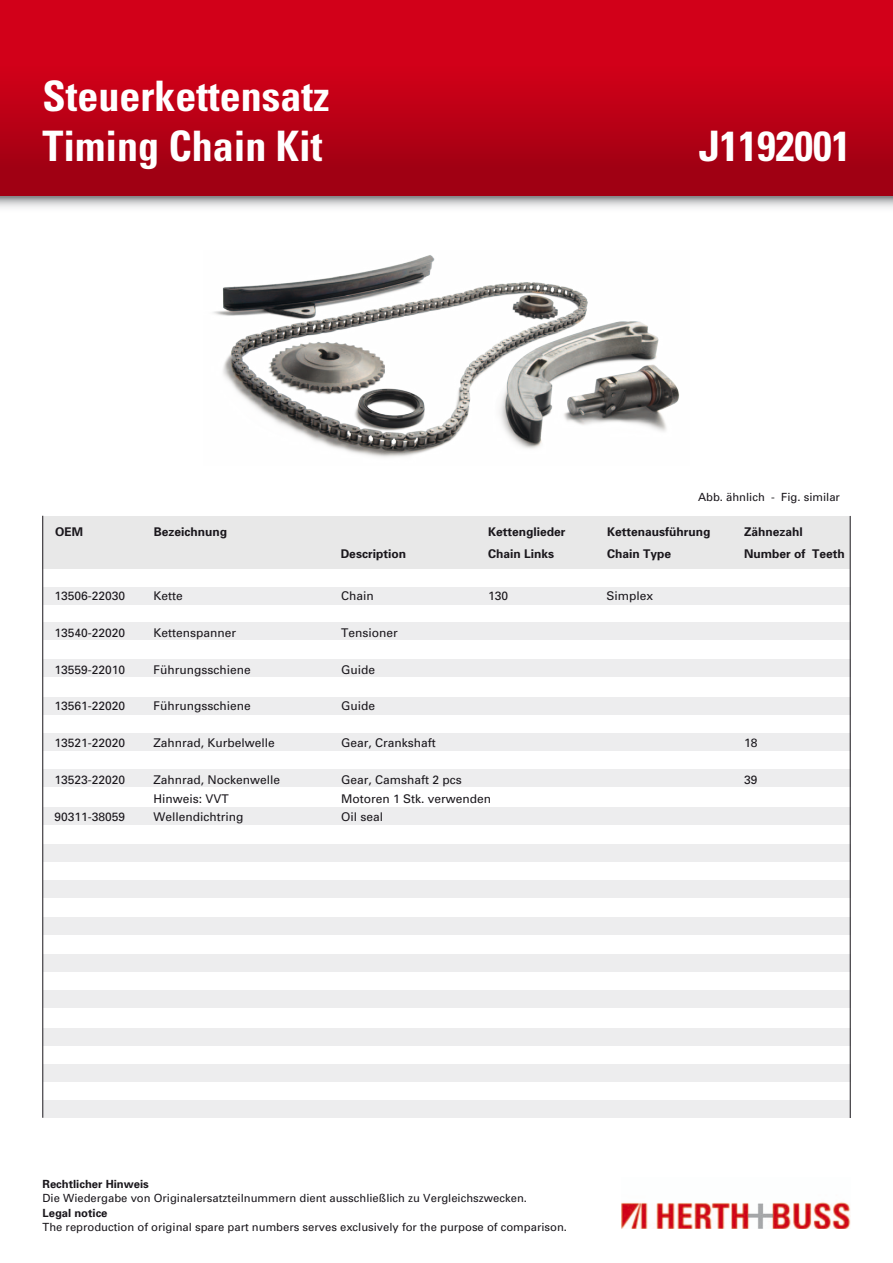
<style>
.page{position:relative;width:893px;height:1263px;background:#fff}
.page>*{position:absolute;margin:0;border:0;box-sizing:border-box;transform-origin:0 0}
.t1{font:700 condensed 42px/50.4px "Univers";color:#fff}
.t2{font:12px "Univers";color:#1a171c}
.t3{font:700 12px "Univers";color:#1a171c}
.t4{font:11.25px "Univers";color:#1a171c}
.t5{font:700 11.25px "Univers";color:#1a171c}
</style>
<div class="page">
<div style="left:0;top:0;width:893px;height:197px;background:linear-gradient(to bottom,#df001a,#9e0012)"></div>
<svg style="left:0;top:197px;width:893px;height:11px"></svg>
<div style="left:43px;top:516px;width:807px;height:53px;background:#e8e8e8"></div>
<img style="left:621px;top:1202px;width:229px;height:27px">
<img style="left:213px;top:255px;width:467px;height:203px">
<div style="left:43px;top:588px;width:807px;height:17px;background:#ededee"></div>
<div style="left:43px;top:623px;width:807px;height:17px;background:#ededee"></div>
<div style="left:43px;top:659px;width:807px;height:17px;background:#ededee"></div>
<div style="left:43px;top:697px;width:807px;height:17px;background:#ededee"></div>
<div style="left:43px;top:733px;width:807px;height:17px;background:#ededee"></div>
<div style="left:43px;top:769px;width:807px;height:17px;background:#ededee"></div>
<div style="left:43px;top:807px;width:807px;height:17px;background:#ededee"></div>
<div style="left:43px;top:845px;width:807px;height:17px;background:#ededee"></div>
<div style="left:43px;top:881px;width:807px;height:17px;background:#ededee"></div>
<div style="left:43px;top:917px;width:807px;height:17px;background:#ededee"></div>
<div style="left:43px;top:955px;width:807px;height:17px;background:#ededee"></div>
<div style="left:43px;top:991px;width:807px;height:17px;background:#ededee"></div>
<div style="left:43px;top:1028px;width:807px;height:17px;background:#ededee"></div>
<div style="left:43px;top:1065px;width:807px;height:17px;background:#ededee"></div>
<div style="left:43px;top:1101px;width:807px;height:17px;background:#ededee"></div>
<hr style="left:42px;top:516px;width:1px;height:602px;background:#1a171c">
<hr style="left:850px;top:516px;width:1px;height:602px;background:#1a171c">
<h1 class="t1" style="left:43px;top:70px;width:289px">Steuerkettensatz<br>Timing Chain Kit</h1>
<h1 class="t1" style="left:699px;top:120px;width:153px">J1192001</h1>
<p class="t4" style="left:698px;top:490px;width:143px">Abb. ähnlich - Fig. similar</p>
<p class="t3" style="left:55px;top:524px;width:29px">OEM</p>
<p class="t3" style="left:154px;top:524px;width:75px">Bezeichnung</p>
<p class="t3" style="left:488px;top:524px;width:79px">Kettenglieder</p>
<p class="t3" style="left:607px;top:524px;width:105px">Kettenausführung</p>
<p class="t3" style="left:744px;top:524px;width:60px">Zähnezahl</p>
<p class="t3" style="left:341px;top:546px;width:67px">Description</p>
<p class="t3" style="left:488px;top:546px;width:68px">Chain Links</p>
<p class="t3" style="left:607px;top:546px;width:66px">Chain Type</p>
<p class="t3" style="left:744px;top:546px;width:102px">Number of Teeth</p>
<p class="t2" style="left:55px;top:588px;width:72px">13506-22030</p>
<p class="t2" style="left:154px;top:588px;width:31px">Kette</p>
<p class="t2" style="left:341px;top:588px;width:34px">Chain</p>
<p class="t2" style="left:488px;top:588px;width:22px">130</p>
<p class="t2" style="left:607px;top:588px;width:48px">Simplex</p>
<p class="t2" style="left:55px;top:625px;width:72px">13540-22020</p>
<p class="t2" style="left:154px;top:625px;width:84px">Kettenspanner</p>
<p class="t2" style="left:341px;top:625px;width:58px">Tensioner</p>
<p class="t2" style="left:55px;top:662px;width:72px">13559-22010</p>
<p class="t2" style="left:154px;top:662px;width:99px">Führungsschiene</p>
<p class="t2" style="left:341px;top:662px;width:36px">Guide</p>
<p class="t2" style="left:55px;top:699px;width:72px">13561-22020</p>
<p class="t2" style="left:154px;top:699px;width:99px">Führungsschiene</p>
<p class="t2" style="left:341px;top:699px;width:36px">Guide</p>
<p class="t2" style="left:55px;top:735px;width:72px">13521-22020</p>
<p class="t2" style="left:154px;top:735px;width:123px">Zahnrad, Kurbelwelle</p>
<p class="t2" style="left:341px;top:735px;width:96px">Gear, Crankshaft</p>
<p class="t2" style="left:744px;top:735px;width:15px">18</p>
<p class="t2" style="left:55px;top:772px;width:72px">13523-22020</p>
<p class="t2" style="left:154px;top:772px;width:128px">Zahnrad, Nockenwelle</p>
<p class="t2" style="left:341px;top:772px;width:122px">Gear, Camshaft 2 pcs</p>
<p class="t2" style="left:744px;top:772px;width:15px">39</p>
<p class="t2" style="left:154px;top:791px;width:77px">Hinweis: VVT</p>
<p class="t2" style="left:341px;top:791px;width:152px">Motoren 1 Stk. verwenden</p>
<p class="t2" style="left:55px;top:809px;width:72px">90311-38059</p>
<p class="t2" style="left:154px;top:809px;width:92px">Wellendichtring</p>
<p class="t2" style="left:341px;top:809px;width:44px">Oil seal</p>
<p class="t5" style="left:43px;top:1176px;width:108px">Rechtlicher Hinweis</p>
<p class="t4" style="left:43px;top:1191px;width:486px">Die Wiedergabe von Originalersatzteilnummern dient ausschließlich zu Vergleichszwecken.</p>
<p class="t5" style="left:43px;top:1205px;width:67px">Legal notice</p>
<p class="t4" style="left:43px;top:1220px;width:526px">The reproduction of original spare part numbers serves exclusively for the purpose of comparison.</p>
</div>
